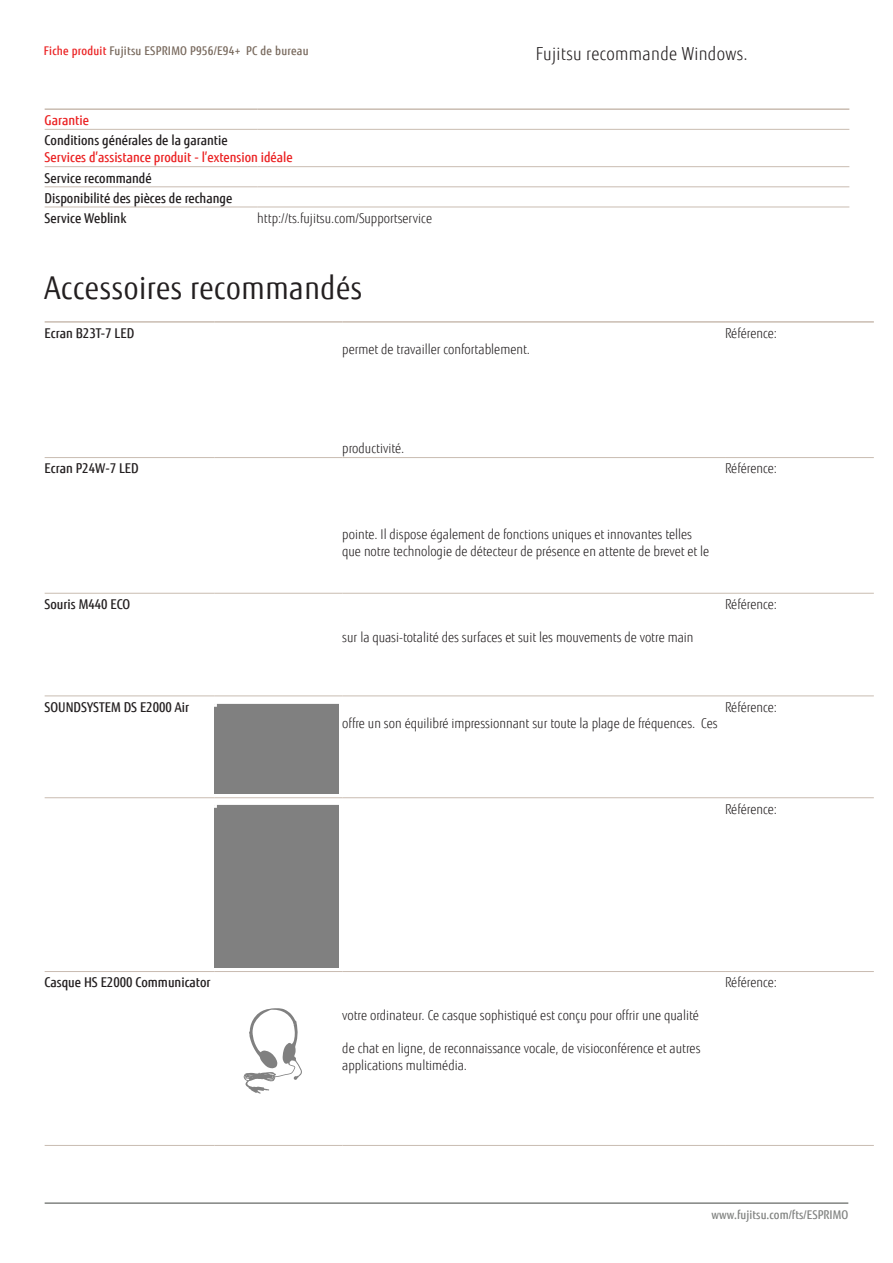
<style>
.page{position:relative;width:893px;height:1263px;background:#fff}
.page>*{position:absolute;margin:0;border:0;box-sizing:border-box;transform-origin:0 0}
.ComponentHeading{font:31.5px "Fujitsu Sans";letter-spacing:.02em;color:#231f20;scale:.9 1}
.t1{font:300 18px "Fujitsu Sans";letter-spacing:.02em;color:#231f20;scale:.9 1}
.BoMBody{font:300 13.5px/16.5px "Fujitsu Sans";color:#231f20;scale:.9 1}
.BoMBodyHeading{font:500 13.5px "Fujitsu Sans";color:#231f20;scale:.9 1}
.BoMBodyHeading_BoMHe{font:500 13.5px "Fujitsu Sans";color:#eb2223;scale:.9 1}
.t2{font:500 12px "Fujitsu Sans";letter-spacing:.02em;color:#78695d;scale:.9 1}
.t3{font:500 12px "Fujitsu Sans";letter-spacing:.005em;color:#818381;scale:.9 1}
.s1{color:#eb2223}
</style>
<div class="page">
<hr style="left:45px;top:1202px;width:803px;height:2px;background:#818381">
<hr style="left:45px;top:108px;width:212px;height:2px;background:#c9bcb1">
<hr style="left:257px;top:108px;width:592px;height:2px;background:#c9bcb1">
<hr style="left:45px;top:129px;width:212px;height:1px;background:#c9bcb1">
<hr style="left:257px;top:129px;width:592px;height:1px;background:#c9bcb1">
<hr style="left:45px;top:166px;width:212px;height:1px;background:#c9bcb1">
<hr style="left:257px;top:166px;width:592px;height:1px;background:#c9bcb1">
<hr style="left:45px;top:186px;width:212px;height:1px;background:#c9bcb1">
<hr style="left:257px;top:186px;width:592px;height:1px;background:#c9bcb1">
<hr style="left:45px;top:207px;width:212px;height:1px;background:#c9bcb1">
<hr style="left:257px;top:207px;width:592px;height:1px;background:#c9bcb1">
<hr style="left:45px;top:321px;width:170px;height:2px;background:#c9bcb1">
<hr style="left:215px;top:321px;width:127px;height:2px;background:#c9bcb1">
<hr style="left:342px;top:321px;width:383px;height:2px;background:#c9bcb1">
<hr style="left:725px;top:321px;width:149px;height:2px;background:#c9bcb1">
<hr style="left:45px;top:457px;width:170px;height:1px;background:#c9bcb1">
<hr style="left:215px;top:457px;width:127px;height:1px;background:#c9bcb1">
<hr style="left:342px;top:457px;width:383px;height:1px;background:#c9bcb1">
<hr style="left:725px;top:457px;width:149px;height:1px;background:#c9bcb1">
<hr style="left:45px;top:593px;width:170px;height:1px;background:#c9bcb1">
<hr style="left:215px;top:593px;width:127px;height:1px;background:#c9bcb1">
<hr style="left:342px;top:593px;width:383px;height:1px;background:#c9bcb1">
<hr style="left:725px;top:593px;width:149px;height:1px;background:#c9bcb1">
<hr style="left:45px;top:695px;width:170px;height:1px;background:#c9bcb1">
<hr style="left:215px;top:695px;width:127px;height:1px;background:#c9bcb1">
<hr style="left:342px;top:695px;width:383px;height:1px;background:#c9bcb1">
<hr style="left:725px;top:695px;width:149px;height:1px;background:#c9bcb1">
<hr style="left:45px;top:797px;width:170px;height:1px;background:#c9bcb1">
<hr style="left:215px;top:797px;width:127px;height:1px;background:#c9bcb1">
<hr style="left:342px;top:797px;width:383px;height:1px;background:#c9bcb1">
<hr style="left:725px;top:797px;width:149px;height:1px;background:#c9bcb1">
<hr style="left:45px;top:971px;width:170px;height:1px;background:#c9bcb1">
<hr style="left:215px;top:971px;width:127px;height:1px;background:#c9bcb1">
<hr style="left:342px;top:971px;width:383px;height:1px;background:#c9bcb1">
<hr style="left:725px;top:971px;width:149px;height:1px;background:#c9bcb1">
<hr style="left:45px;top:1145px;width:170px;height:1px;background:#c9bcb1">
<hr style="left:215px;top:1145px;width:127px;height:1px;background:#c9bcb1">
<hr style="left:342px;top:1145px;width:383px;height:1px;background:#c9bcb1">
<hr style="left:725px;top:1145px;width:149px;height:1px;background:#c9bcb1">
<img style="left:249px;top:1009px;width:46px;height:67px">
<p class="t2" style="left:44px;top:43px;width:296px"><span class="s1">Fiche produit</span> Fujitsu ESPRIMO P956/E94+ PC de bureau</p>
<h2 class="t1" style="left:536px;top:43px;width:237px">Fujitsu recommande Windows.</h2>
<p class="BoMBodyHeading_BoMHe" style="left:45px;top:112px;width:51px">Garantie</p>
<p class="BoMBodyHeading" style="left:45px;top:132px;width:205px">Conditions générales de la garantie</p>
<p class="BoMBodyHeading_BoMHe" style="left:45px;top:149px;width:277px">Services d’assistance produit - l’extension idéale</p>
<p class="BoMBodyHeading" style="left:45px;top:169px;width:121px">Service recommandé</p>
<p class="BoMBodyHeading" style="left:45px;top:190px;width:210px">Disponibilité des pièces de rechange</p>
<p class="BoMBodyHeading" style="left:45px;top:210px;width:92px">Service Weblink</p>
<p class="BoMBody" style="left:257px;top:210px;width:196px">http://ts.fujitsu.com/Supportservice</p>
<p class="ComponentHeading" style="left:45px;top:268px;width:354px">Accessoires recommandés</p>
<p class="BoMBodyHeading" style="left:45px;top:325px;width:101px">Ecran B23T-7 LED</p>
<p class="BoMBody" style="left:342px;top:341px;width:210px">permet de travailler confortablement.</p>
<p class="BoMBody" style="left:725px;top:325px;width:59px">Référence:</p>
<p class="BoMBodyHeading" style="left:45px;top:460px;width:106px">Ecran P24W-7 LED</p>
<p class="BoMBody" style="left:342px;top:440px;width:71px">productivité.</p>
<p class="BoMBody" style="left:725px;top:461px;width:59px">Référence:</p>
<p class="BoMBody" style="left:342px;top:527px;width:409px">pointe. Il dispose également de fonctions uniques et innovantes telles que notre technologie de détecteur de présence en attente de brevet et le</p>
<p class="BoMBodyHeading" style="left:45px;top:596px;width:97px">Souris M440 ECO</p>
<p class="BoMBody" style="left:725px;top:596px;width:59px">Référence:</p>
<p class="BoMBody" style="left:342px;top:629px;width:392px">sur la quasi-totalité des surfaces et suit les mouvements de votre main</p>
<p class="BoMBodyHeading" style="left:45px;top:699px;width:162px">SOUNDSYSTEM DS E2000 Air</p>
<p class="BoMBody" style="left:725px;top:699px;width:59px">Référence:</p>
<p class="BoMBody" style="left:342px;top:715px;width:419px">offre un son équilibré impressionnant sur toute la plage de fréquences. Ces</p>
<p class="BoMBody" style="left:725px;top:801px;width:59px">Référence:</p>
<p class="BoMBodyHeading" style="left:45px;top:974px;width:186px">Casque HS E2000 Communicator</p>
<p class="BoMBody" style="left:725px;top:974px;width:59px">Référence:</p>
<p class="BoMBody" style="left:342px;top:1007px;width:398px">votre ordinateur. Ce casque sophistiqué est conçu pour offrir une qualité</p>
<p class="BoMBody" style="left:342px;top:1040px;width:400px">de chat en ligne, de reconnaissance vocale, de visioconférence et autres applications multimédia.</p>
<p class="t3" style="left:711px;top:1208px;width:153px">www.fujitsu.com/fts/ESPRIMO</p>
</div>
